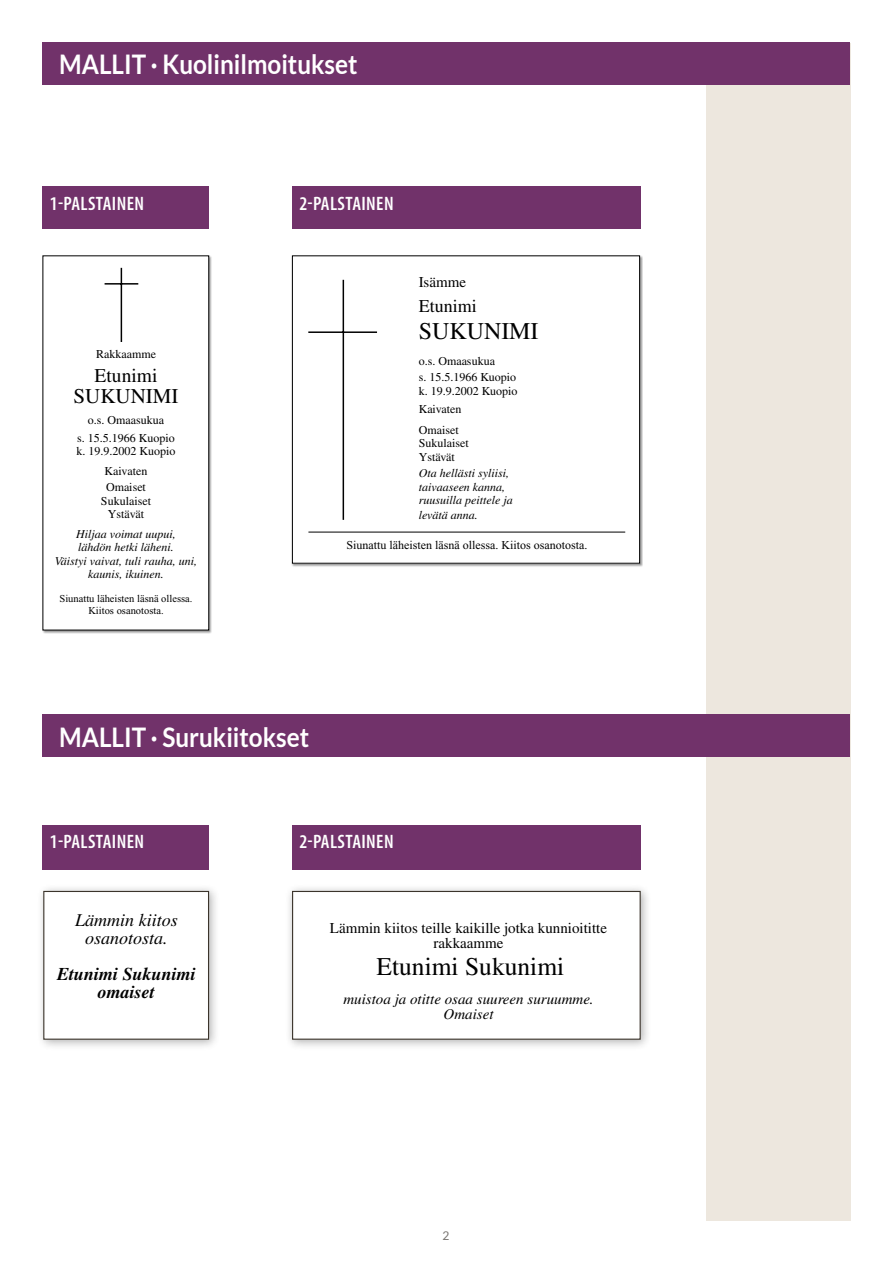
<style>
.page{position:relative;width:893px;height:1263px;background:#fff}
.page>*{position:absolute;margin:0;border:0;box-sizing:border-box;transform-origin:0 0}
.t1{font:700 27px "Lato";color:#fff;scale:.9 1}
.t2{font:25.5px "Times";color:#000}
.t3{font:24px "Times";color:#000}
.t4{font:21px "Times";color:#000}
.t5{font:600 condensed 19.5px "Myriad Pro";letter-spacing:.02em;color:#fff}
.t6{font:19.5px "Times";color:#000}
.t7{font:italic 18px/18px "Times";color:#000;text-align:center}
.t8{font:italic 700 18px/18px "Times";color:#000;text-align:center}
.t9{font:18px "Times";color:#000}
.t10{font:15px/15px "Times";color:#000;text-align:center}
.t11{font:italic 15px/15px "Times";color:#000;text-align:center}
.t12{font:12px/13.5px "Times";color:#000;text-align:center}
.t13{font:italic 12px/13.5px "Times";color:#000;text-align:center}
.t14{font:12px "Times New Roman";color:#000}
.t15{font:12px "Lato";color:#797571}
.t16{font:10.5px/12px "Times New Roman";color:#000;text-align:center}
</style>
<div class="page">
<div style="left:706px;top:43px;width:144px;height:1177px;background:#ede7de"></div>
<div style="left:43px;top:714px;width:807px;height:43px;background:#71326a"></div>
<div style="left:43px;top:43px;width:807px;height:42px;background:#71326a"></div>
<div style="left:42px;top:255px;width:171px;height:378px;background:#000;opacity:.4"></div>
<div style="left:43px;top:256px;width:166px;height:374px;background:#fff"></div>
<hr style="left:105px;top:283px;width:33px;height:2px;background:#000">
<hr style="left:121px;top:268px;width:1px;height:74px;background:#000">
<div style="left:43px;top:825px;width:166px;height:45px;background:#71326a"></div>
<div style="left:43px;top:186px;width:166px;height:43px;background:#71326a"></div>
<div style="left:292px;top:825px;width:349px;height:45px;background:#71326a"></div>
<div style="left:292px;top:186px;width:349px;height:43px;background:#71326a"></div>
<div style="left:291px;top:255px;width:352px;height:312px;background:#000;opacity:.4"></div>
<div style="left:292px;top:256px;width:348px;height:307px;background:#fff"></div>
<hr style="left:308px;top:331px;width:69px;height:2px;background:#000">
<hr style="left:343px;top:280px;width:1px;height:240px;background:#000">
<div style="left:292px;top:255px;width:348px;height:309px;border:1px solid #000"></div>
<hr style="left:308px;top:532px;width:317px;height:1px;background:#000">
<div style="left:285px;top:884px;width:367px;height:167px;background:#000;opacity:.3"></div>
<div style="left:292px;top:891px;width:349px;height:149px;background:#fff;border:1px solid #3b342b"></div>
<div style="left:36px;top:884px;width:185px;height:167px;background:#000;opacity:.3"></div>
<div style="left:43px;top:891px;width:166px;height:149px;background:#fff;border:1px solid #3b342b"></div>
<h1 class="t1" style="left:59px;top:49px;width:333px">MALLIT · Kuolinilmoitukset</h1>
<h3 class="t5" style="left:50px;top:191px;width:96px">1-PALSTAINEN</h3>
<p class="t12" style="left:96px;top:347px;width:61px">Rakkaamme</p>
<h3 class="t6" style="left:95px;top:364px;width:64px">Etunimi</h3>
<h3 class="t4" style="left:74px;top:384px;width:106px">SUKUNIMI</h3>
<p class="t12" style="left:77px;top:411px;width:99px;line-height:18px">o.s. Omaasukua<br>s. 15.5.1966 Kuopio</p>
<p class="t12" style="left:77px;top:441px;width:100px;line-height:19.5px">k. 19.9.2002 Kuopio<br>Kaivaten</p>
<p class="t12" style="left:101px;top:480px;width:52px">Omaiset<br>Sukulaiset<br>Ystävät</p>
<p class="t13" style="left:55px;top:527px;width:144px">Hiljaa voimat uupui,<br>lähdön hetki läheni.<br>Väistyi vaivat, tuli rauha, uni, kaunis, ikuinen.</p>
<p class="t16" style="left:59px;top:593px;width:134px">Siunattu läheisten läsnä ollessa.<br>Kiitos osanotosta.</p>
<h3 class="t5" style="left:299px;top:191px;width:96px">2-PALSTAINEN</h3>
<p class="t10" style="left:419px;top:274px;width:49px">Isämme</p>
<h3 class="t9" style="left:419px;top:296px;width:60px">Etunimi</h3>
<h3 class="t3" style="left:419px;top:317px;width:121px">SUKUNIMI</h3>
<p class="t12" style="left:419px;top:352px;width:99px;line-height:16.5px;text-align:left">o.s. Omaasukua<br>s. 15.5.1966 Kuopio</p>
<p class="t12" style="left:419px;top:381px;width:100px;line-height:18px;text-align:left">k. 19.9.2002 Kuopio<br>Kaivaten</p>
<p class="t12" style="left:419px;top:423px;width:52px;text-align:left">Omaiset<br>Sukulaiset<br>Ystävät</p>
<p class="t13" style="left:419px;top:466px;width:96px;text-align:left">Ota hellästi syliisi, taivaaseen kanna, ruusuilla peittele ja</p>
<p class="t13" style="left:419px;top:508px;width:61px">levätä anna.</p>
<p class="t14" style="left:346px;top:538px;width:242px">Siunattu läheisten läsnä ollessa. Kiitos osanotosta.</p>
<h1 class="t1" style="left:59px;top:721px;width:279px">MALLIT · Surukiitokset</h1>
<h3 class="t5" style="left:50px;top:830px;width:96px">1-PALSTAINEN</h3>
<h3 class="t7" style="left:75px;top:910px;width:104px">Lämmin kiitos osanotosta.</h3>
<h3 class="t8" style="left:57px;top:964px;width:140px">Etunimi Sukunimi omaiset</h3>
<h3 class="t5" style="left:299px;top:830px;width:96px">2-PALSTAINEN</h3>
<p class="t10" style="left:330px;top:921px;width:279px">Lämmin kiitos teille kaikille jotka kunnioititte rakkaamme</p>
<h2 class="t2" style="left:376px;top:952px;width:189px">Etunimi Sukunimi</h2>
<p class="t11" style="left:343px;top:991px;width:252px">muistoa ja otitte osaa suureen suruumme.<br>Omaiset</p>
<p class="t15" style="left:442px;top:1229px;width:8px">2</p>
</div>
